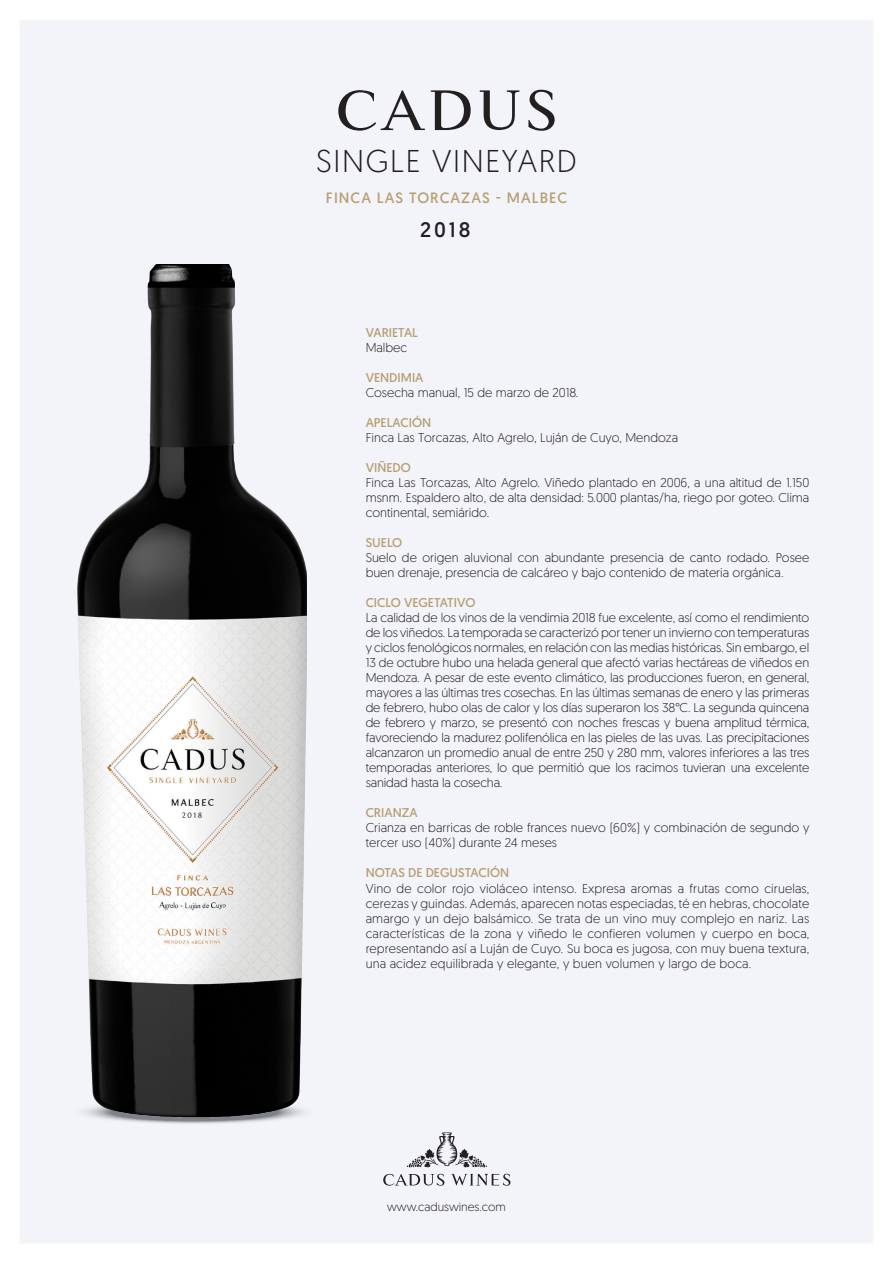
<style>
.page{position:relative;width:893px;height:1263px;background:#fff}
.page>*{position:absolute;margin:0;border:0;box-sizing:border-box;transform-origin:0 0}
.t1{font:300 31.5px "Geomanist";letter-spacing:.05em;color:#231f20}
.t2{font:21px "Geomanist";color:#231f20}
.t3{font:15px "Geomanist";letter-spacing:.07em;color:#b89e73}
.t4{font:300 12.75px/15px "Geomanist";color:#231f20;text-align:justify}
.t5{font:12.75px "Geomanist";color:#b89e73}
.t6{font:300 12px "Geomanist";color:#231f20}
</style>
<div class="page">
<div style="left:20px;top:20px;width:853px;height:1223px;background:#f3f4f9"></div>
<svg style="left:383px;top:1174px;width:61px;height:12px"></svg>
<svg style="left:451px;top:1174px;width:59px;height:12px"></svg>
<svg style="left:407px;top:1132px;width:80px;height:36px"></svg>
<svg style="left:431px;top:90px;width:40px;height:40px"></svg>
<svg style="left:528px;top:90px;width:27px;height:41px"></svg>
<svg style="left:338px;top:90px;width:87px;height:41px"></svg>
<svg style="left:480px;top:90px;width:39px;height:40px"></svg>
<div style="left:23px;top:1079px;width:336px;height:53px;background:#f3f4f9"></div>
<img style="left:76px;top:264px;width:231px;height:856px">
<p class="t1" style="left:316px;top:141px;width:262px">SINGLE VINEYARD</p>
<p class="t3" style="left:326px;top:188px;width:243px">FINCA LAS TORCAZAS - MALBEC</p>
<p class="t2" style="left:420px;top:216px;width:52px">2018</p>
<p class="t5" style="left:366px;top:325px;width:54px">VARIETAL</p>
<p class="t4" style="left:366px;top:340px;width:43px">Malbec</p>
<p class="t5" style="left:366px;top:370px;width:59px">VENDIMIA</p>
<p class="t4" style="left:366px;top:385px;width:214px">Cosecha manual, 15 de marzo de 2018.</p>
<p class="t5" style="left:366px;top:415px;width:67px">APELACIÓN</p>
<p class="t4" style="left:366px;top:430px;width:314px">Finca Las Torcazas, Alto Agrelo, Luján de Cuyo, Mendoza</p>
<p class="t5" style="left:366px;top:460px;width:47px">VIÑEDO</p>
<p class="t4" style="left:366px;top:475px;width:445px">Finca Las Torcazas, Alto Agrelo. Viñedo plantado en 2006, a una altitud de 1.150 msnm. Espaldero alto, de alta densidad: 5.000 plantas/ha, riego por goteo. Clima continental, semiárido.</p>
<p class="t5" style="left:366px;top:535px;width:38px">SUELO</p>
<p class="t4" style="left:366px;top:550px;width:445px">Suelo de origen aluvional con abundante presencia de canto rodado. Posee buen drenaje, presencia de calcáreo y bajo contenido de materia orgánica.</p>
<p class="t5" style="left:366px;top:595px;width:111px">CICLO VEGETATIVO</p>
<p class="t4" style="left:366px;top:610px;width:445px">La calidad de los vinos de la vendimia 2018 fue excelente, así como el rendimiento de los viñedos. La temporada se caracterizó por tener un invierno con temperaturas y ciclos fenológicos normales, en relación con las medias históricas. Sin embargo, el 13 de octubre hubo una helada general que afectó varias hectáreas de viñedos en Mendoza. A pesar de este evento climático, las producciones fueron, en general, mayores a las últimas tres cosechas. En las últimas semanas de enero y las primeras de febrero, hubo olas de calor y los días superaron los 38°C. La segunda quincena de febrero y marzo, se presentó con noches frescas y buena amplitud térmica, favoreciendo la madurez polifenólica en las pieles de las uvas. Las precipitaciones alcanzaron un promedio anual de entre 250 y 280 mm, valores inferiores a las tres temporadas anteriores, lo que permitió que los racimos tuvieran una excelente sanidad hasta la cosecha.</p>
<p class="t5" style="left:366px;top:805px;width:53px">CRIANZA</p>
<p class="t4" style="left:366px;top:820px;width:445px">Crianza en barricas de roble frances nuevo (60%) y combinación de segundo y tercer uso (40%) durante 24 meses</p>
<p class="t5" style="left:366px;top:865px;width:145px">NOTAS DE DEGUSTACIÓN</p>
<p class="t4" style="left:366px;top:880px;width:445px">Vino de color rojo violáceo intenso. Expresa aromas a frutas como ciruelas, cerezas y guindas. Además, aparecen notas especiadas, té en hebras, chocolate amargo y un dejo balsámico. Se trata de un vino muy complejo en nariz. Las características de la zona y viñedo le confieren volumen y cuerpo en boca, representando así a Luján de Cuyo. Su boca es jugosa, con muy buena textura, una acidez equilibrada y elegante, y buen volumen y largo de boca.</p>
<p class="t6" style="left:387px;top:1199px;width:120px">www.caduswines.com</p>
</div>
